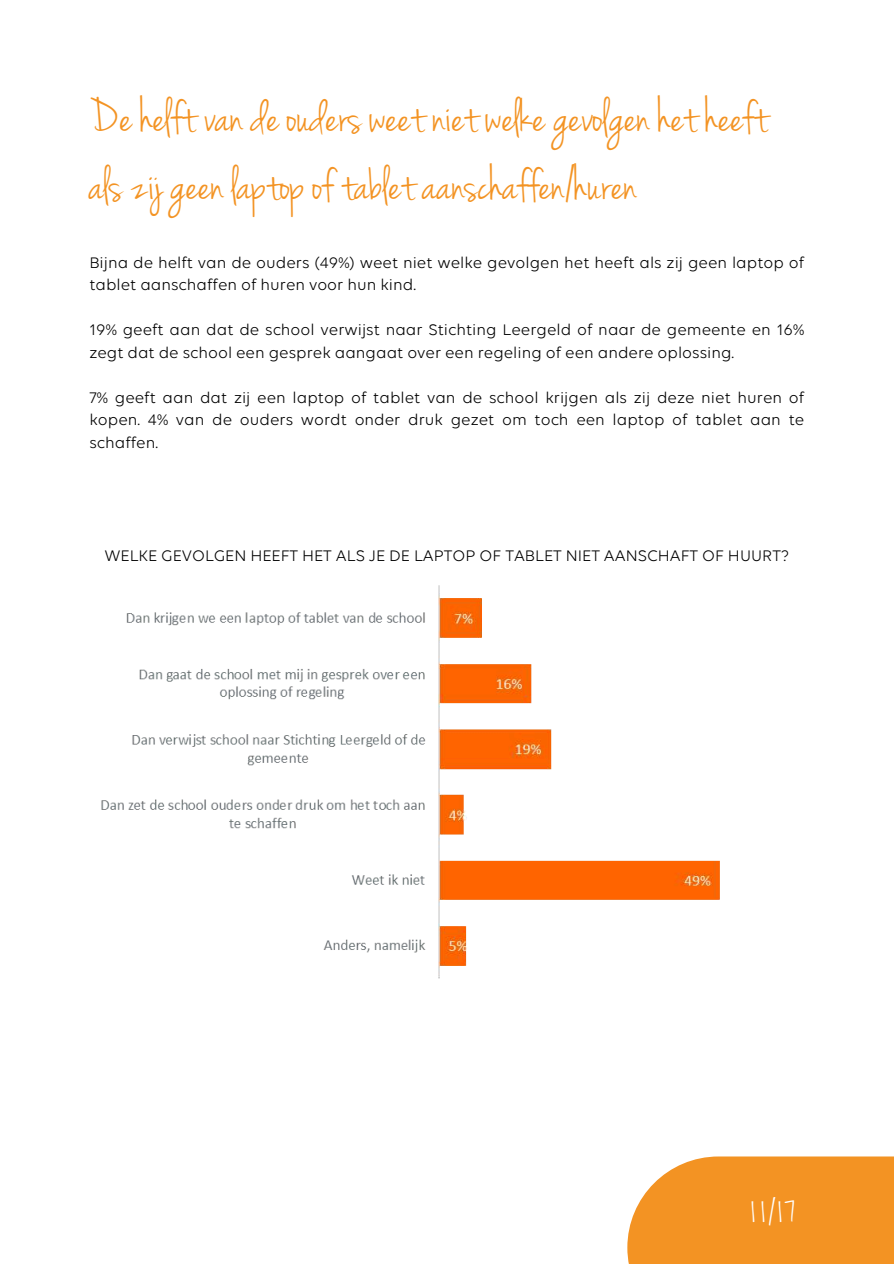
<style>
.page{position:relative;width:894px;height:1264px;background:#fff}
.page>*{position:absolute;margin:0;border:0;box-sizing:border-box;transform-origin:0 0}
.t1{font:49.5px/68.7px "Jenna Sue";color:#f39323}
.t2{font:36.75px "Jenna Sue";color:#fff}
.t3{font:16.5px/22.5px "Volte";color:#000}
</style>
<div class="page">
<div style="left:627px;top:1156px;width:266px;height:107px;background:#f39323"></div>
<img style="left:101px;top:585px;width:619px;height:394px">
<h1 class="t1" style="left:89px;top:84px;width:680px">De helft van de ouders weet niet welke gevolgen het heeft als zij geen laptop of tablet aanschaffen/huren</h1>
<p class="t3" style="left:89px;top:252px;width:716px">Bijna de helft van de ouders (49%) weet niet welke gevolgen het heeft als zij geen laptop of tablet aanschaffen of huren voor hun kind.</p>
<p class="t3" style="left:89px;top:319px;width:716px">19% geeft aan dat de school verwijst naar Stichting Leergeld of naar de gemeente en 16% zegt dat de school een gesprek aangaat over een regeling of een andere oplossing.</p>
<p class="t3" style="left:89px;top:387px;width:716px;text-align:justify">7% geeft aan dat zij een laptop of tablet van de school krijgen als zij deze niet huren of kopen. 4% van de ouders wordt onder druk gezet om toch een laptop of tablet aan te schaffen.</p>
<p class="t3" style="left:104px;top:545px;width:686px">WELKE GEVOLGEN HEEFT HET ALS JE DE LAPTOP OF TABLET NIET AANSCHAFT OF HUURT?</p>
<h2 class="t2" style="left:748px;top:1194px;width:48px">11/17</h2>
</div>
